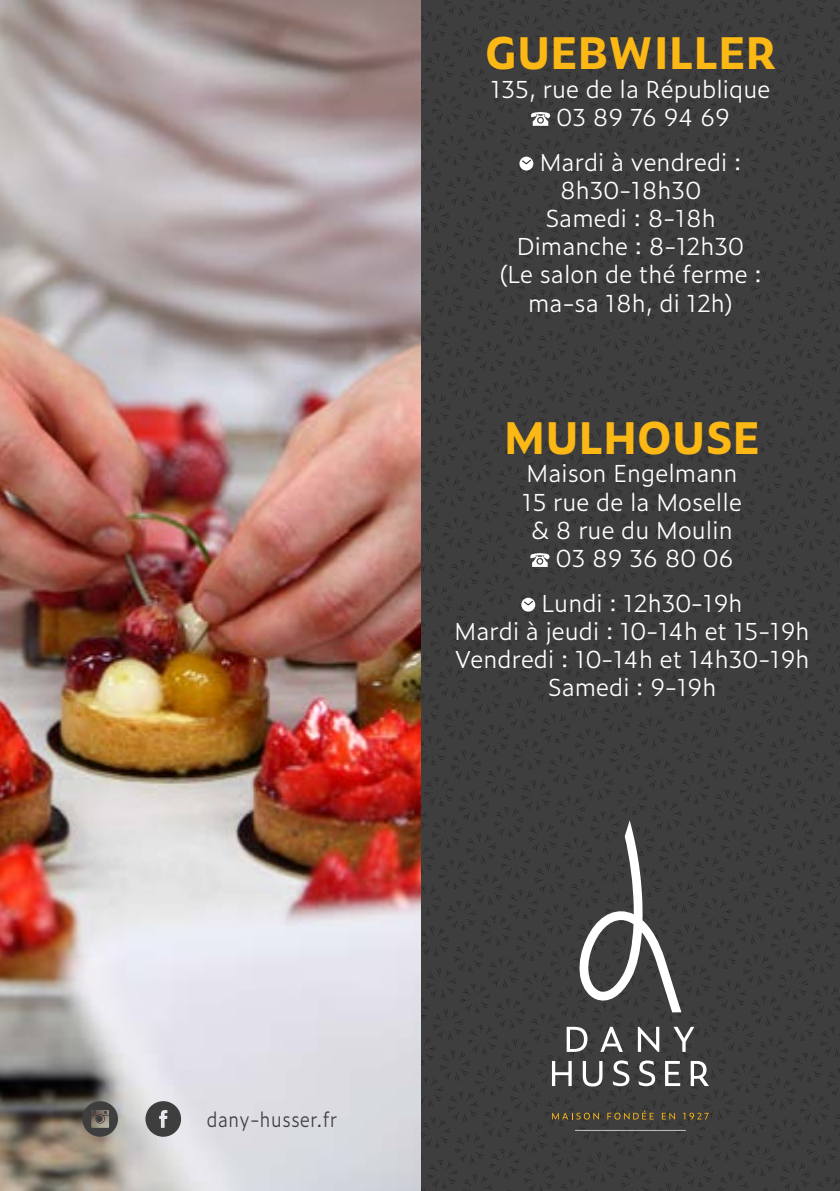
<style>
.page{position:relative;width:840px;height:1191px;background:#fff}
.page>*{position:absolute;margin:0;border:0;box-sizing:border-box;transform-origin:0 0}
.t1{font:700 43.2px "Zeitung Micro Pro";color:#fcb814}
.t2{font:300 23.6px/28.2px "Zeitung Micro Pro";letter-spacing:-.025em;color:#fff}
.t3{font:300 20px "Zeitung Micro Pro";color:#3e3e3f;scale:.9 1}
</style>
<div class="page">
<div style="left:0;top:0;width:839px;height:1191px;background:#3e3e3f"></div>
<img style="left:0;top:0;width:421px;height:1191px">
<svg style="left:530px;top:112px;width:20px;height:14px"></svg>
<div style="left:519px;top:157px;width:14px;height:13px;background:#fff;border-radius:50%"></div>
<svg style="left:520px;top:159px;width:12px;height:6px"></svg>
<svg style="left:530px;top:553px;width:19px;height:14px"></svg>
<div style="left:521px;top:598px;width:14px;height:13px;background:#fff;border-radius:50%"></div>
<svg style="left:522px;top:600px;width:11px;height:6px"></svg>
<svg style="left:145px;top:1101px;width:36px;height:35px"></svg>
<svg style="left:82px;top:1101px;width:36px;height:35px"></svg>
<svg style="left:552px;top:1061px;width:19px;height:25px"></svg>
<svg style="left:582px;top:1061px;width:20px;height:25px"></svg>
<svg style="left:612px;top:1060px;width:17px;height:26px"></svg>
<svg style="left:638px;top:1060px;width:16px;height:26px"></svg>
<svg style="left:665px;top:1061px;width:14px;height:25px"></svg>
<svg style="left:690px;top:1061px;width:18px;height:25px"></svg>
<svg style="left:566px;top:1026px;width:21px;height:26px"></svg>
<svg style="left:600px;top:1026px;width:22px;height:25px"></svg>
<svg style="left:637px;top:1026px;width:22px;height:26px"></svg>
<svg style="left:673px;top:1026px;width:21px;height:26px"></svg>
<svg style="left:552px;top:1112px;width:46px;height:7px"></svg>
<svg style="left:607px;top:1110px;width:46px;height:9px"></svg>
<svg style="left:661px;top:1112px;width:13px;height:7px"></svg>
<svg style="left:683px;top:1112px;width:25px;height:7px"></svg>
<svg style="left:575px;top:1130px;width:110px;height:1px"></svg>
<svg style="left:578px;top:820px;width:103px;height:192px"></svg>
<h1 class="t1" style="left:484px;top:19px;width:293px">GUEBWILLER</h1>
<p class="t2" style="left:556px;top:74px;width:216px;text-indent:-66px">135, rue de la République<br>03 89 76 94 69</p>
<p class="t2" style="left:539px;top:147px;width:204px">Mardi à vendredi :</p>
<p class="t2" style="left:559px;top:175px;width:143px">8h30-18h30</p>
<p class="t2" style="left:544px;top:203px;width:172px">Samedi : 8-18h</p>
<p class="t2" style="left:516px;top:231px;width:229px">Dimanche : 8-12h30</p>
<p class="t2" style="left:499px;top:260px;width:264px">(Le salon de thé ferme :</p>
<p class="t2" style="left:527px;top:288px;width:207px">ma-sa 18h, di 12h)</p>
<h1 class="t1" style="left:503px;top:404px;width:258px">MULHOUSE</h1>
<p class="t2" style="left:526px;top:458px;width:213px">Maison Engelmann</p>
<p class="t2" style="left:521px;top:487px;width:222px">15 rue de la Moselle</p>
<p class="t2" style="left:531px;top:515px;width:203px">&amp; 8 rue du Moulin</p>
<p class="t2" style="left:555px;top:543px;width:180px">03 89 36 80 06</p>
<p class="t2" style="left:541px;top:588px;width:203px">Lundi : 12h30-19h</p>
<p class="t2" style="left:454px;top:616px;width:357px">Mardi à jeudi : 10-14h et 15-19h</p>
<p class="t2" style="left:454px;top:644px;width:357px">Vendredi : 10-14h et 14h30-19h</p>
<p class="t2" style="left:547px;top:672px;width:170px">Samedi : 9-19h</p>
<p class="t3" style="left:206px;top:1104px;width:147px">dany-husser.fr</p>
</div>
